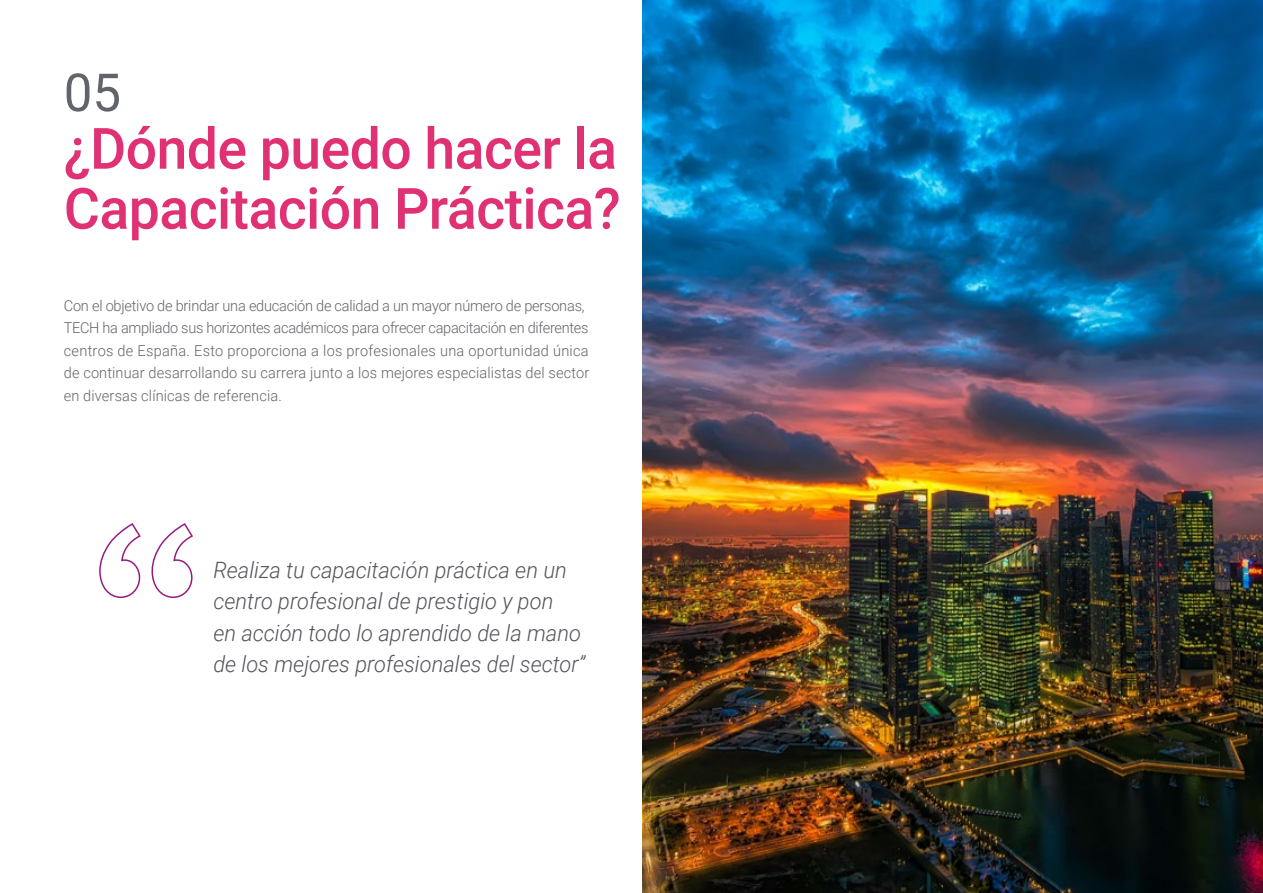
<style>
.page{position:relative;width:1263px;height:893px;background:#fff}
.page>*{position:absolute;margin:0;border:0;box-sizing:border-box;transform-origin:0 0}
.t1{font:500 57px/60px "Roboto";letter-spacing:-.01em;color:#df3174}
.t2{font:52.5px "Roboto";color:#61646a}
.t3{font:italic 300 22.5px/31.5px "Roboto";color:#52555b}
.t4{font:300 15px/22.5px "Roboto";letter-spacing:.01em;color:#61646a}
</style>
<div class="page">
<svg style="left:99px;top:523px;width:94px;height:75px"></svg>
<img style="left:642px;top:0;width:621px;height:893px">
<h2 class="t2" style="left:64px;top:56px;width:59px">05</h2>
<h1 class="t1" style="left:64px;top:116px;width:558px">¿Dónde puedo hacer la<br>Capacitación Práctica?</h1>
<p class="t4" style="left:64px;top:293px;width:527px">Con el objetivo de brindar una educación de calidad a un mayor número de personas, TECH ha ampliado sus horizontes académicos para ofrecer capacitación en diferentes centros de España. Esto proporciona a los profesionales una oportunidad única de continuar desarrollando su carrera junto a los mejores especialistas del sector en diversas clínicas de referencia.</p>
<h3 class="t3" style="left:213px;top:553px;width:373px">Realiza tu capacitación práctica en un centro profesional de prestigio y pon<br>en acción todo lo aprendido de la mano de los mejores profesionales del sector”</h3>
</div>
